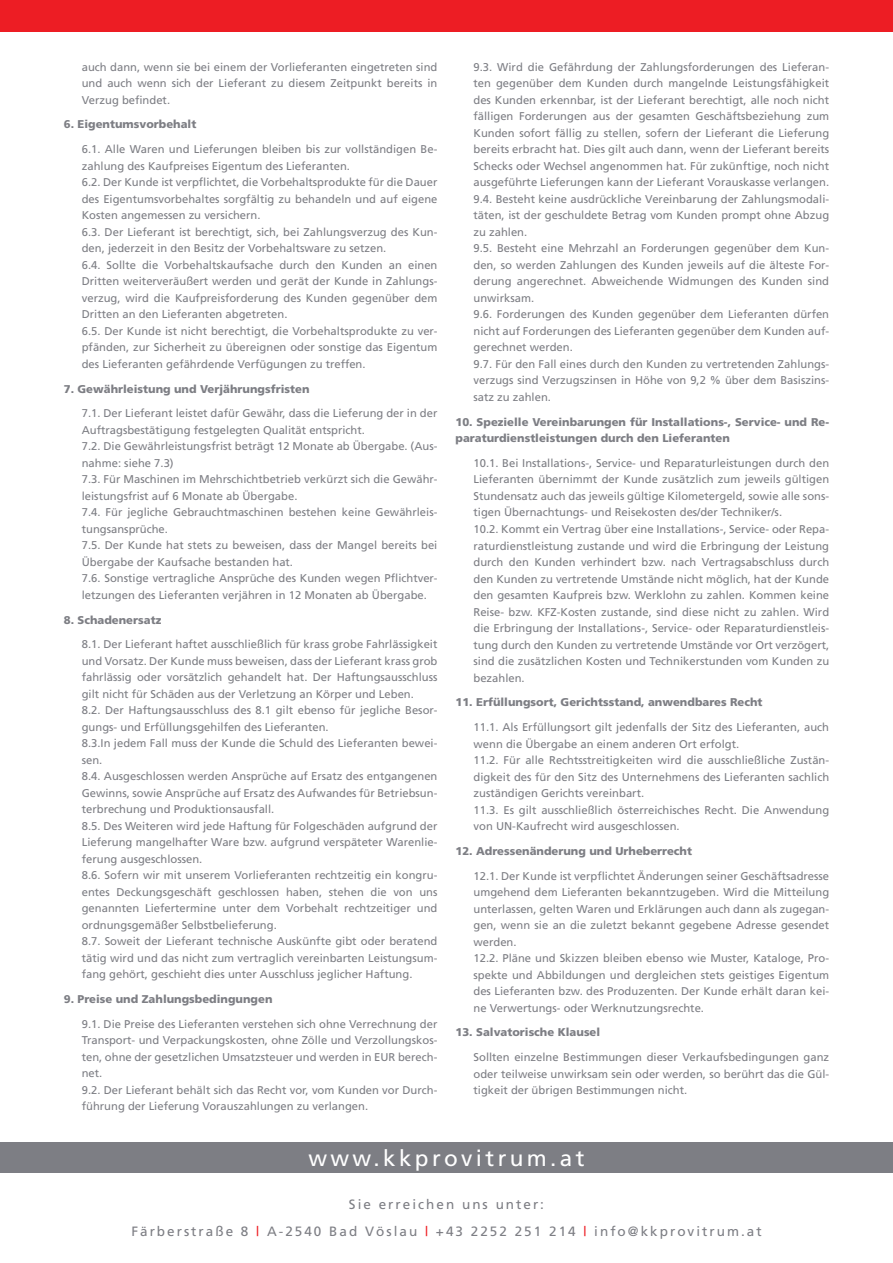
<style>
.page{position:relative;width:893px;height:1263px;background:#fff}
.page>*{position:absolute;margin:0;border:0;box-sizing:border-box;transform-origin:0 0}
.t1{font:22.5px "Frutiger";letter-spacing:.15em;color:#fff}
.t2{font:13.5px/27px "Frutiger";letter-spacing:.15em;color:#7d7e84;text-align:center}
.t3{font:11.25px/16.5px "Frutiger";color:#7d7e84}
.t4{font:900 11.25px/16.5px "Frutiger";color:#7d7e84}
.s1{color:#ed1d24}
</style>
<div class="page">
<div style="left:0;top:1142px;width:893px;height:30px;background:#7d7e84"></div>
<div style="left:0;top:0;width:893px;height:32px;background:#ed1d24"></div>
<p class="t3" style="left:82px;top:58px;width:357px;text-align:justify">auch dann, wenn sie bei einem der Vorlieferanten eingetreten sind und auch wenn sich der Lieferant zu diesem Zeitpunkt bereits in Verzug befindet.</p>
<p class="t4" style="left:64px;top:116px;width:134px">6. Eigentumsvorbehalt</p>
<p class="t3" style="left:82px;top:141px;width:357px">6.1. Alle Waren und Lieferungen bleiben bis zur vollständigen Be&shy;zahlung des Kaufpreises Eigentum des Lieferanten.<br>6.2. Der Kunde ist verpflichtet, die Vorbehaltsprodukte für die Dauer des Eigentumsvorbehaltes sorgfältig zu behandeln und auf eigene Kosten angemessen zu versichern.<br>6.3. Der Lieferant ist berechtigt, sich, bei Zahlungsverzug des Kun&shy;den, jederzeit in den Besitz der Vorbehaltsware zu setzen.<br>6.4. Sollte die Vorbehaltskaufsache durch den Kunden an einen Dritten weiterveräußert werden und gerät der Kunde in Zahlungs&shy;verzug, wird die Kaufpreisforderung des Kunden gegenüber dem Dritten an den Lieferanten abgetreten.<br>6.5. Der Kunde ist nicht berechtigt, die Vorbehaltsprodukte zu ver&shy;pfänden, zur Sicherheit zu übereignen oder sonstige das Eigentum des Lieferanten gefährdende Verfügungen zu treffen.</p>
<p class="t4" style="left:64px;top:380px;width:247px">7. Gewährleistung und Verjährungsfristen</p>
<p class="t3" style="left:82px;top:405px;width:357px">7.1. Der Lieferant leistet dafür Gewähr, dass die Lieferung der in der Auftragsbestätigung festgelegten Qualität entspricht.<br>7.2. Die Gewährleistungsfrist beträgt 12 Monate ab Übergabe. (Aus&shy;nahme: siehe 7.3)<br>7.3. Für Maschinen im Mehrschichtbetrieb verkürzt sich die Gewähr&shy;leistungsfrist auf 6 Monate ab Übergabe.<br>7.4. Für jegliche Gebrauchtmaschinen bestehen keine Gewährleis&shy;tungsansprüche.<br>7.5. Der Kunde hat stets zu beweisen, dass der Mangel bereits bei Übergabe der Kaufsache bestanden hat.<br>7.6. Sonstige vertragliche Ansprüche des Kunden wegen Pflichtver&shy;letzungen des Lieferanten verjähren in 12 Monaten ab Übergabe.</p>
<p class="t4" style="left:64px;top:611px;width:99px">8. Schadenersatz</p>
<p class="t3" style="left:82px;top:636px;width:357px">8.1. Der Lieferant haftet ausschließlich für krass grobe Fahrlässigkeit und Vorsatz. Der Kunde muss beweisen, dass der Lieferant krass grob fahrlässig oder vorsätzlich gehandelt hat. Der Haftungsausschluss gilt nicht für Schäden aus der Verletzung an Körper und Leben.<br>8.2. Der Haftungsausschluss des 8.1 gilt ebenso für jegliche Besor&shy;gungs- und Erfüllungsgehilfen des Lieferanten.<br>8.3.In jedem Fall muss der Kunde die Schuld des Lieferanten bewei&shy;sen.<br>8.4. Ausgeschlossen werden Ansprüche auf Ersatz des entgangenen Gewinns, sowie Ansprüche auf Ersatz des Aufwandes für Betriebsun&shy;terbrechung und Produktionsausfall.<br>8.5. Des Weiteren wird jede Haftung für Folgeschäden aufgrund der Lieferung mangelhafter Ware bzw. aufgrund verspäteter Warenlie&shy;ferung ausgeschlossen.<br>8.6. Sofern wir mit unserem Vorlieferanten rechtzeitig ein kongru&shy;entes Deckungsgeschäft geschlossen haben, stehen die von uns genannten Liefertermine unter dem Vorbehalt rechtzeitiger und ordnungsgemäßer Selbstbelieferung.<br>8.7. Soweit der Lieferant technische Auskünfte gibt oder beratend tätig wird und das nicht zum vertraglich vereinbarten Leistungsum&shy;fang gehört, geschieht dies unter Ausschluss jeglicher Haftung.</p>
<p class="t4" style="left:64px;top:991px;width:210px">9. Preise und Zahlungsbedingungen</p>
<p class="t3" style="left:82px;top:1016px;width:357px">9.1. Die Preise des Lieferanten verstehen sich ohne Verrechnung der Transport- und Verpackungskosten, ohne Zölle und Verzollungskos&shy;ten, ohne der gesetzlichen Umsatzsteuer und werden in EUR berech&shy;net.<br>9.2. Der Lieferant behält sich das Recht vor, vom Kunden vor Durch&shy;führung der Lieferung Vorauszahlungen zu verlangen.</p>
<p class="t3" style="left:473px;top:59px;width:357px">9.3. Wird die Gefährdung der Zahlungsforderungen des Lieferan&shy;ten gegenüber dem Kunden durch mangelnde Leistungsfähigkeit des Kunden erkennbar, ist der Lieferant berechtigt, alle noch nicht fälligen Forderungen aus der gesamten Geschäftsbeziehung zum Kunden sofort fällig zu stellen, sofern der Lieferant die Lieferung bereits erbracht hat. Dies gilt auch dann, wenn der Lieferant bereits Schecks oder Wechsel angenommen hat. Für zukünftige, noch nicht ausgeführte Lieferungen kann der Lieferant Vorauskasse verlangen.<br>9.4. Besteht keine ausdrückliche Vereinbarung der Zahlungsmodali&shy;täten, ist der geschuldete Betrag vom Kunden prompt ohne Abzug zu zahlen.<br>9.5. Besteht eine Mehrzahl an Forderungen gegenüber dem Kun&shy;den, so werden Zahlungen des Kunden jeweils auf die älteste For&shy;derung angerechnet. Abweichende Widmungen des Kunden sind unwirksam.<br>9.6. Forderungen des Kunden gegenüber dem Lieferanten dürfen nicht auf Forderungen des Lieferanten gegenüber dem Kunden auf&shy;gerechnet werden.<br>9.7. Für den Fall eines durch den Kunden zu vertretenden Zahlungs&shy;verzugs sind Verzugszinsen in Höhe von 9,2 % über dem Basiszins&shy;satz zu zahlen.</p>
<p class="t4" style="left:455px;top:413px;width:375px">10. Spezielle Vereinbarungen für Installations-, Service- und Re&shy;paraturdienstleistungen durch den Lieferanten</p>
<p class="t3" style="left:473px;top:455px;width:357px">10.1. Bei Installations-, Service- und Reparaturleistungen durch den Lieferanten übernimmt der Kunde zusätzlich zum jeweils gültigen Stundensatz auch das jeweils gültige Kilometergeld, sowie alle sons&shy;tigen Übernachtungs- und Reisekosten des/der Techniker/s.<br>10.2. Kommt ein Vertrag über eine Installations-, Service- oder Repa&shy;raturdienstleistung zustande und wird die Erbringung der Leistung durch den Kunden verhindert bzw. nach Vertragsabschluss durch den Kunden zu vertretende Umstände nicht möglich, hat der Kunde den gesamten Kaufpreis bzw. Werklohn zu zahlen. Kommen keine Reise- bzw. KFZ-Kosten zustande, sind diese nicht zu zahlen. Wird die Erbringung der Installations-, Service- oder Reparaturdienstleis&shy;tung durch den Kunden zu vertretende Umstände vor Ort verzögert, sind die zusätzlichen Kosten und Technikerstunden vom Kunden zu bezahlen.</p>
<p class="t4" style="left:455px;top:694px;width:309px">11. Erfüllungsort, Gerichtsstand, anwendbares Recht</p>
<p class="t3" style="left:473px;top:719px;width:357px">11.1. Als Erfüllungsort gilt jedenfalls der Sitz des Lieferanten, auch wenn die Übergabe an einem anderen Ort erfolgt.<br>11.2. Für alle Rechtsstreitigkeiten wird die ausschließliche Zustän&shy;digkeit des für den Sitz des Unternehmens des Lieferanten sachlich zuständigen Gerichts vereinbart.<br>11.3. Es gilt ausschließlich österreichisches Recht. Die Anwendung von UN-Kaufrecht wird ausgeschlossen.</p>
<p class="t4" style="left:455px;top:842px;width:238px">12. Adressenänderung und Urheberrecht</p>
<p class="t3" style="left:473px;top:867px;width:357px">12.1. Der Kunde ist verpflichtet Änderungen seiner Geschäftsadresse umgehend dem Lieferanten bekanntzugeben. Wird die Mitteilung unterlassen, gelten Waren und Erklärungen auch dann als zugegan&shy;gen, wenn sie an die zuletzt bekannt gegebene Adresse gesendet werden.<br>12.2. Pläne und Skizzen bleiben ebenso wie Muster, Kataloge, Pro&shy;spekte und Abbildungen und dergleichen stets geistiges Eigentum des Lieferanten bzw. des Produzenten. Der Kunde erhält daran kei&shy;ne Verwertungs- oder Werknutzungsrechte.</p>
<p class="t4" style="left:455px;top:1024px;width:146px">13. Salvatorische Klausel</p>
<p class="t3" style="left:473px;top:1049px;width:357px;text-align:justify">Sollten einzelne Bestimmungen dieser Verkaufsbedingungen ganz oder teilweise unwirksam sein oder werden, so berührt das die Gül&shy;tigkeit der übrigen Bestimmungen nicht.</p>
<h1 class="t1" style="left:308px;top:1145px;width:278px">www.kkprovitrum.at</h1>
<p class="t2" style="left:131px;top:1191px;width:632px">Sie erreichen uns unter:<br>Färberstraße 8 <span class="s1">|</span> A-2540 Bad Vöslau <span class="s1">|</span> +43 2252 251 214 <span class="s1">|</span> info@kkprovitrum.at</p>
</div>
